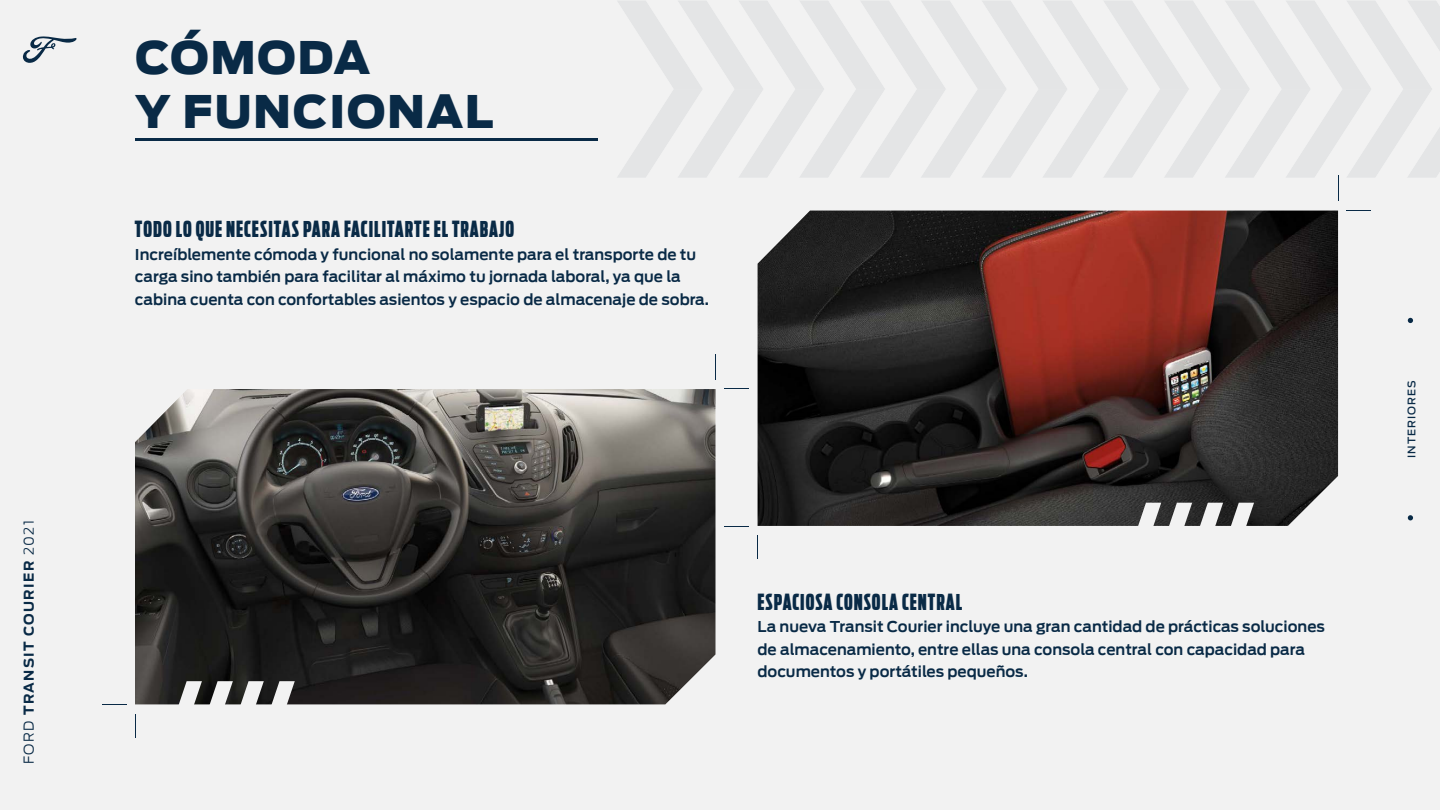
<style>
.page{position:relative;width:1440px;height:810px;background:#f2f2f2}
.page>*{position:absolute;margin:0;border:0;box-sizing:border-box;transform-origin:0 0}
.t1{font:45px/54px "Ford Antenna Black";letter-spacing:.03em;color:#092a46}
.t2{font:21.83px "Ford Antenna Comp Black";letter-spacing:.05em;color:#092a46}
.t3{font:15px/22.5px "Ford Antenna Semibold";color:#092a46}
.t4{font:13.5px "Ford Antenna Bold";letter-spacing:.1em;color:#092a46}
.t5{font:10.5px "Ford Antenna Medium";letter-spacing:.1em;color:#092a46}
.s1{font-family:"Ford Antenna Light"}
</style>
<div class="page">
<hr style="left:135px;top:138px;width:463px;height:3px;background:#092a46">
<img style="left:135px;top:389px;width:581px;height:315px">
<svg style="left:171px;top:681px;width:124px;height:47px"></svg>
<svg style="left:715px;top:354px;width:1px;height:25px"></svg>
<svg style="left:724px;top:388px;width:24px;height:1px"></svg>
<svg style="left:135px;top:714px;width:1px;height:23px"></svg>
<svg style="left:102px;top:704px;width:24px;height:1px"></svg>
<img style="left:758px;top:211px;width:580px;height:315px">
<svg style="left:1130px;top:503px;width:124px;height:46px"></svg>
<svg style="left:1338px;top:178px;width:1px;height:23px"></svg>
<svg style="left:1347px;top:210px;width:24px;height:1px"></svg>
<svg style="left:757px;top:535px;width:1px;height:24px"></svg>
<svg style="left:725px;top:526px;width:24px;height:1px"></svg>
<svg style="left:1408px;top:318px;width:5px;height:5px"></svg>
<svg style="left:1408px;top:515px;width:5px;height:5px"></svg>
<svg style="left:23px;top:36px;width:54px;height:27px"></svg>
<img style="left:616px;top:0;width:61px;height:178px">
<img style="left:677px;top:0;width:61px;height:178px">
<img style="left:738px;top:0;width:61px;height:178px">
<img style="left:799px;top:0;width:61px;height:178px">
<img style="left:860px;top:0;width:60px;height:178px">
<img style="left:920px;top:0;width:61px;height:178px">
<img style="left:981px;top:0;width:61px;height:178px">
<img style="left:1042px;top:0;width:61px;height:178px">
<img style="left:1103px;top:0;width:61px;height:178px">
<img style="left:1164px;top:0;width:60px;height:178px">
<img style="left:1224px;top:0;width:61px;height:178px">
<img style="left:1285px;top:0;width:61px;height:178px">
<img style="left:1346px;top:0;width:86px;height:178px">
<img style="left:1407px;top:0;width:33px;height:52px">
<img style="left:1407px;top:126px;width:33px;height:52px">
<p class="t4" style="left:17px;top:764px;width:245px;rotate:-90deg"><span class="s1">FORD</span> TRANSIT COURIER <span class="s1">2021</span></p>
<h1 class="t1" style="left:135px;top:26px;width:360px">CÓMODA<br>Y FUNCIONAL</h1>
<h2 class="t2" style="left:135px;top:210px;width:381px">TODO LO QUE NECESITAS PARA FACILITARTE EL TRABAJO</h2>
<p class="t3" style="left:135px;top:241px;width:576px">Increíblemente cómoda y funcional no solamente para el transporte de tu carga sino también para facilitar al máximo tu jornada laboral, ya que la cabina cuenta con confortables asientos y espacio de almacenaje de sobra.</p>
<h2 class="t2" style="left:758px;top:583px;width:206px">ESPACIOSA CONSOLA CENTRAL</h2>
<p class="t3" style="left:758px;top:614px;width:569px">La nueva Transit Courier incluye una gran cantidad de prácticas soluciones de almacenamiento, entre ellas una consola central con capacidad para documentos y portátiles pequeños.</p>
<p class="t5" style="left:1402px;top:458px;width:79px;rotate:-90deg">INTERIORES</p>
</div>
